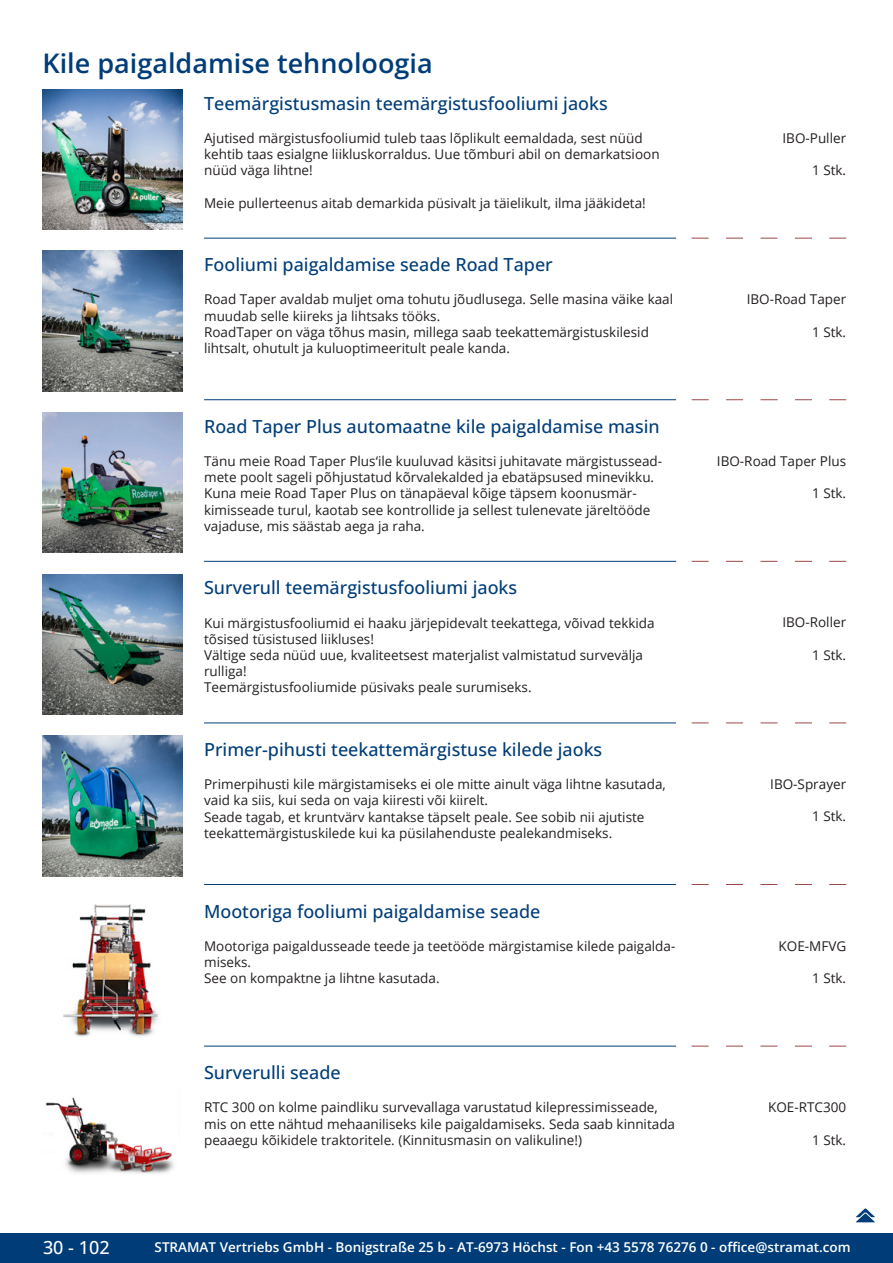
<style>
.page{position:relative;width:893px;height:1263px;background:#fff}
.page>*{position:absolute;margin:0;border:0;box-sizing:border-box;transform-origin:0 0}
.GruppeName{font:600 27px "Open Sans";color:#003d78}
.ArtikelName{font:500 18px "Open Sans";color:#003d78}
.t1{font:500 18px "Open Sans";color:#fff}
.Beschreibung{font:13.5px/16.2px "Open Sans";color:#231f20}
.ArtikelNummer{font:13.5px "Open Sans";color:#231f20}
.t2{font:600 13.5px "Open Sans";color:#fff}
</style>
<div class="page">
<div style="left:0;top:1233px;width:893px;height:30px;background:#003d78"></div>
<img style="left:43px;top:89px;width:140px;height:141px">
<img style="left:43px;top:251px;width:140px;height:140px">
<svg style="left:692px;top:238px;width:17px;height:1px"></svg>
<svg style="left:726px;top:238px;width:17px;height:1px"></svg>
<svg style="left:760px;top:238px;width:17px;height:1px"></svg>
<svg style="left:795px;top:238px;width:17px;height:1px"></svg>
<svg style="left:829px;top:238px;width:17px;height:1px"></svg>
<hr style="left:204px;top:238px;width:472px;height:1px;background:#003d78">
<img style="left:43px;top:412px;width:140px;height:141px">
<svg style="left:692px;top:399px;width:17px;height:1px"></svg>
<svg style="left:726px;top:399px;width:17px;height:1px"></svg>
<svg style="left:760px;top:399px;width:17px;height:1px"></svg>
<svg style="left:795px;top:399px;width:17px;height:1px"></svg>
<svg style="left:829px;top:399px;width:17px;height:1px"></svg>
<hr style="left:204px;top:399px;width:472px;height:1px;background:#003d78">
<img style="left:43px;top:574px;width:140px;height:140px">
<svg style="left:692px;top:561px;width:17px;height:1px"></svg>
<svg style="left:726px;top:561px;width:17px;height:1px"></svg>
<svg style="left:760px;top:561px;width:17px;height:1px"></svg>
<svg style="left:795px;top:561px;width:17px;height:1px"></svg>
<svg style="left:829px;top:561px;width:17px;height:1px"></svg>
<hr style="left:204px;top:561px;width:472px;height:1px;background:#003d78">
<img style="left:43px;top:736px;width:140px;height:140px">
<svg style="left:692px;top:723px;width:17px;height:1px"></svg>
<svg style="left:726px;top:723px;width:17px;height:1px"></svg>
<svg style="left:760px;top:723px;width:17px;height:1px"></svg>
<svg style="left:795px;top:723px;width:17px;height:1px"></svg>
<svg style="left:829px;top:723px;width:17px;height:1px"></svg>
<hr style="left:204px;top:723px;width:472px;height:1px;background:#003d78">
<img style="left:63px;top:904px;width:95px;height:133px">
<svg style="left:692px;top:884px;width:17px;height:1px"></svg>
<svg style="left:726px;top:884px;width:17px;height:1px"></svg>
<svg style="left:760px;top:884px;width:17px;height:1px"></svg>
<svg style="left:795px;top:884px;width:17px;height:1px"></svg>
<svg style="left:829px;top:884px;width:17px;height:1px"></svg>
<hr style="left:204px;top:884px;width:472px;height:1px;background:#003d78">
<img style="left:45px;top:1097px;width:129px;height:77px">
<svg style="left:692px;top:1046px;width:17px;height:1px"></svg>
<svg style="left:726px;top:1046px;width:17px;height:1px"></svg>
<svg style="left:760px;top:1046px;width:17px;height:1px"></svg>
<svg style="left:795px;top:1046px;width:17px;height:1px"></svg>
<svg style="left:829px;top:1046px;width:17px;height:1px"></svg>
<hr style="left:204px;top:1046px;width:472px;height:1px;background:#003d78">
<svg style="left:855px;top:1208px;width:21px;height:15px"></svg>
<p class="GruppeName" style="left:43px;top:44px;width:392px">Kile paigaldamise tehnoloogia</p>
<p class="ArtikelName" style="left:204px;top:91px;width:405px">Teemärgistusmasin teemärgistusfooliumi jaoks</p>
<p class="Beschreibung" style="left:204px;top:129px;width:457px">Ajutised märgistusfooliumid tuleb taas lõplikult eemaldada, sest nüüd kehtib taas esialgne liikluskorraldus. Uue tõmburi abil on demarkatsioon nüüd väga lihtne!</p>
<p class="Beschreibung" style="left:204px;top:194px;width:443px">Meie pullerteenus aitab demarkida püsivalt ja täielikult, ilma jääkideta!</p>
<p class="ArtikelNummer" style="left:782px;top:128px;width:65px">IBO-Puller</p>
<p class="ArtikelNummer" style="left:812px;top:161px;width:36px">1 Stk.</p>
<p class="ArtikelName" style="left:204px;top:252px;width:350px">Fooliumi paigaldamise seade Road Taper</p>
<p class="Beschreibung" style="left:204px;top:291px;width:471px">Road Taper avaldab muljet oma tohutu jõudlusega. Selle masina väike kaal muudab selle kiireks ja lihtsaks tööks.<br>RoadTaper on väga tõhus masin, millega saab teekattemärgistuskilesid lihtsalt, ohutult ja kuluoptimeeritult peale kanda.</p>
<p class="ArtikelNummer" style="left:747px;top:290px;width:101px">IBO-Road Taper</p>
<p class="ArtikelNummer" style="left:812px;top:322px;width:36px">1 Stk.</p>
<p class="ArtikelName" style="left:204px;top:414px;width:457px">Road Taper Plus automaatne kile paigaldamise masin</p>
<p class="Beschreibung" style="left:204px;top:453px;width:460px">Tänu meie Road Taper Plus‘ile kuuluvad käsitsi juhitavate märgistussead&shy;mete poolt sageli põhjustatud kõrvalekalded ja ebatäpsused minevikku.<br>Kuna meie Road Taper Plus on tänapäeval kõige täpsem koonusmär&shy;kimisseade turul, kaotab see kontrollide ja sellest tulenevate järeltööde vajaduse, mis säästab aega ja raha.</p>
<p class="ArtikelNummer" style="left:717px;top:452px;width:131px">IBO-Road Taper Plus</p>
<p class="ArtikelNummer" style="left:812px;top:484px;width:36px">1 Stk.</p>
<p class="ArtikelName" style="left:204px;top:575px;width:315px">Surverull teemärgistusfooliumi jaoks</p>
<p class="Beschreibung" style="left:204px;top:614px;width:452px">Kui märgistusfooliumid ei haaku järjepidevalt teekattega, võivad tekkida tõsised tüsistused liikluses!<br>Vältige seda nüüd uue, kvaliteetsest materjalist valmistatud survevälja rulliga!<br>Teemärgistusfooliumide püsivaks peale surumiseks.</p>
<p class="ArtikelNummer" style="left:782px;top:613px;width:65px">IBO-Roller</p>
<p class="ArtikelNummer" style="left:812px;top:646px;width:36px">1 Stk.</p>
<p class="ArtikelName" style="left:204px;top:737px;width:400px">Primer-pihusti teekattemärgistuse kilede jaoks</p>
<p class="Beschreibung" style="left:204px;top:776px;width:463px">Primerpihusti kile märgistamiseks ei ole mitte ainult väga lihtne kasutada, vaid ka siis, kui seda on vaja kiiresti või kiirelt.<br>Seade tagab, et kruntvärv kantakse täpselt peale. See sobib nii ajutiste teekattemärgistuskilede kui ka püsilahenduste pealekandmiseks.</p>
<p class="ArtikelNummer" style="left:770px;top:775px;width:77px">IBO-Sprayer</p>
<p class="ArtikelNummer" style="left:812px;top:807px;width:36px">1 Stk.</p>
<p class="ArtikelName" style="left:204px;top:899px;width:338px">Mootoriga fooliumi paigaldamise seade</p>
<p class="Beschreibung" style="left:204px;top:937px;width:473px">Mootoriga paigaldusseade teede ja teetööde märgistamise kilede paigalda&shy;miseks.<br>See on kompaktne ja lihtne kasutada.</p>
<p class="ArtikelNummer" style="left:778px;top:936px;width:69px">KOE-MFVG</p>
<p class="ArtikelNummer" style="left:812px;top:969px;width:36px">1 Stk.</p>
<p class="ArtikelName" style="left:204px;top:1060px;width:138px">Surverulli seade</p>
<p class="Beschreibung" style="left:204px;top:1099px;width:472px">RTC 300 on kolme paindliku survevallaga varustatud kilepressimisseade, mis on ette nähtud mehaaniliseks kile paigaldamiseks. Seda saab kinnitada peaaegu kõikidele traktoritele. (Kinnitusmasin on valikuline!)</p>
<p class="ArtikelNummer" style="left:768px;top:1098px;width:80px">KOE-RTC300</p>
<p class="ArtikelNummer" style="left:812px;top:1130px;width:36px">1 Stk.</p>
<h2 class="t1" style="left:43px;top:1234px;width:68px">30 - 102</h2>
<p class="t2" style="left:155px;top:1238px;width:698px">STRAMAT Vertriebs GmbH - Bonigstraße 25 b - AT-6973 Höchst - Fon +43 5578 76276 0 - office@stramat.com</p>
</div>
